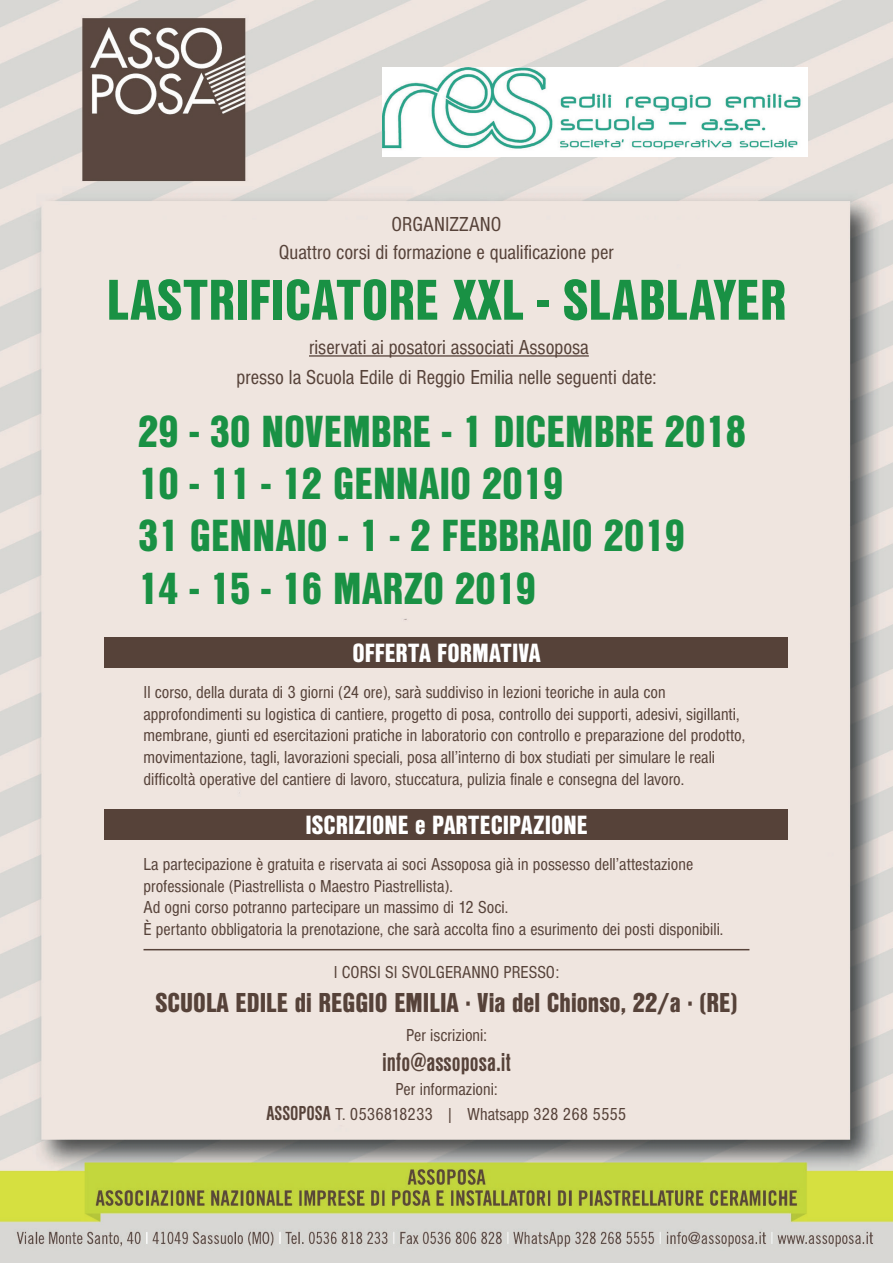
<style>
.page{position:relative;width:893px;height:1263px;background:#fff}
.page>*{position:absolute;margin:0;border:0;box-sizing:border-box;transform-origin:0 0}
.t1{font:900 55.5px "Nimbus San Con L";color:#199144}
.t2{font:900 43.5px/52.2px "Nimbus San Con L";color:#199144}
.t3{font:28.5px "Nimbus Sans DOT Blac Cond";color:#564239}
.t4{font:700 condensed 27px "Nimbus Sans DOT";color:#564239}
.t5{font:900 25.5px "Nimbus San Con L";color:#fff}
.t6{font:condensed 21px/28.2px "Nimbus Sans DOT";color:#564239;text-align:center}
.t7{font:condensed 18px/21.6px "Nimbus Sans DOT";color:#564239}
.s1{font-weight:700;font-size:21px}
</style>
<div class="page">
<img style="left:0;top:0;width:893px;height:1263px">
<img style="left:383px;top:67px;width:425px;height:90px">
<div style="left:105px;top:637px;width:683px;height:31px;background:#564239"></div>
<div style="left:105px;top:809px;width:683px;height:31px;background:#564239"></div>
<hr style="left:309px;top:355px;width:280px;height:2px;background:#564239">
<hr style="left:144px;top:949px;width:605px;height:1px;background:#564239">
<p class="t6" style="left:279px;top:210px;width:337px">ORGANIZZANO<br>Quattro corsi di formazione e qualificazione per</p>
<h1 class="t1" style="left:107px;top:260px;width:681px">LASTRIFICATORE XXL - SLABLAYER</h1>
<p class="t6" style="left:236px;top:333px;width:422px;line-height:29.7px">riservati ai posatori associati Assoposa<br>presso la Scuola Edile di Reggio Emilia nelle seguenti date:</p>
<h2 class="t2" style="left:138px;top:404px;width:609px">29 - 30 NOVEMBRE - 1 DICEMBRE 2018<br>10 - 11 - 12 GENNAIO 2019<br>31 GENNAIO - 1 - 2 FEBBRAIO 2019<br>14 - 15 - 16 MARZO 2019</h2>
<h3 class="t5" style="left:352px;top:635px;width:190px">OFFERTA FORMATIVA</h3>
<p class="t7" style="left:144px;top:682px;width:603px">Il corso, della durata di 3 giorni (24 ore), sarà suddiviso in lezioni teoriche in aula con approfondimenti su logistica di cantiere, progetto di posa, controllo dei supporti, adesivi, sigillanti, membrane, giunti ed esercitazioni pratiche in laboratorio con controllo e preparazione del prodotto, movimentazione, tagli, lavorazioni speciali, posa all’interno di box studiati per simulare le reali difficoltà operative del cantiere di lavoro, stuccatura, pulizia finale e consegna del lavoro.</p>
<h3 class="t5" style="left:305px;top:806px;width:284px">ISCRIZIONE e PARTECIPAZIONE</h3>
<p class="t7" style="left:144px;top:854px;width:581px">La partecipazione è gratuita e riservata ai soci Assoposa già in possesso dell’attestazione professionale (Piastrellista o Maestro Piastrellista).<br>Ad ogni corso potranno partecipare un massimo di 12 Soci.<br>È pertanto obbligatoria la prenotazione, che sarà accolta fino a esurimento dei posti disponibili.</p>
<p class="t7" style="left:334px;top:961px;width:227px">I CORSI SI SVOLGERANNO PRESSO:</p>
<h3 class="t3" style="left:155px;top:986px;width:584px">SCUOLA EDILE di REGGIO EMILIA · Via del Chionso, 22/a · (RE)</h3>
<p class="t7" style="left:406px;top:1025px;width:82px">Per iscrizioni:</p>
<h3 class="t4" style="left:382px;top:1047px;width:130px">info@assoposa.it</h3>
<p class="t7" style="left:267px;top:1077px;width:361px;line-height:25.2px;text-align:center">Per informazioni:<br><span class="s1">ASSOPOSA</span> T. 0536818233 | Whatsapp 328 268 5555</p>
</div>
